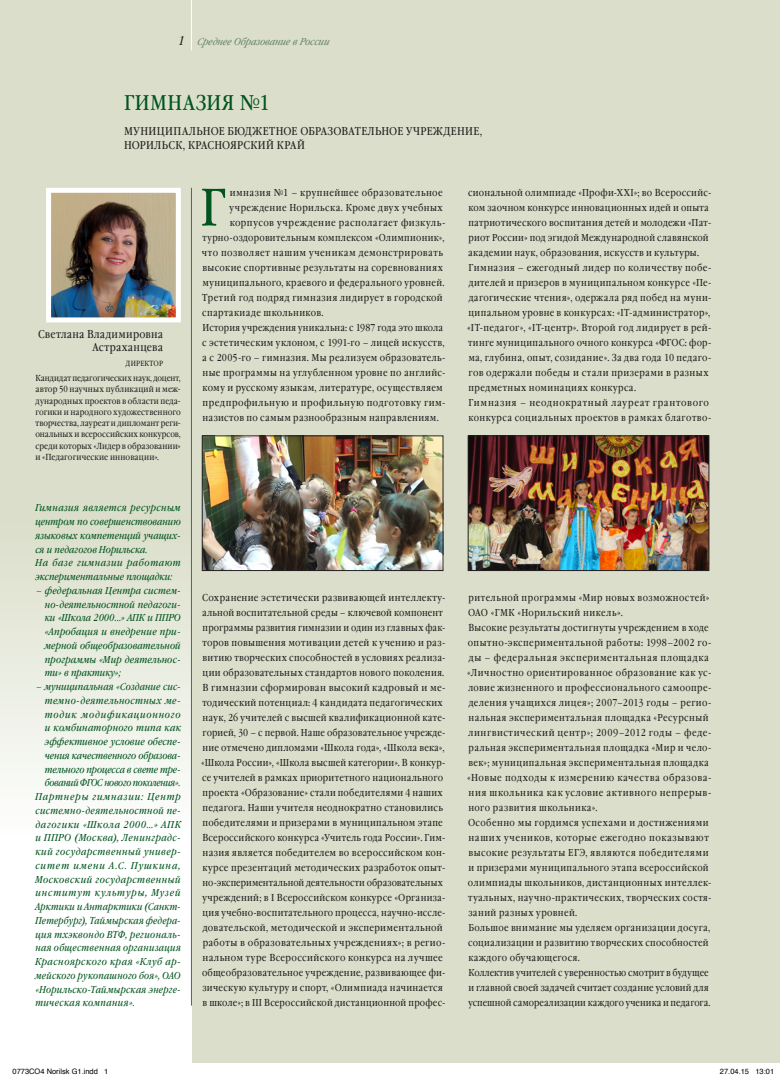
<style>
.page{position:relative;width:780px;height:1078px;background:#fff}
.page>*{position:absolute;margin:0;border:0;box-sizing:border-box;transform-origin:0 0}
.SO-R-1-Fonar{font:52.88px "Garamond Book Narrow C";color:#00541d}
.SO-R-1-Zag{font:21.25px "Garamond Book Narrow C";letter-spacing:.035em;color:#00541d}
.t1{font:italic 12.5px "Garamond Book Narrow C";color:#231f20}
.SO-R-1-Uchrezh{font:11.25px "Garamond Book Narrow C";letter-spacing:.03em;color:#231f20}
.SO-R-1-Fio{font:11.25px/13.8px "Garamond Book Narrow C";letter-spacing:.02em;color:#231f20;text-align:right}
.SO-R-1-Text{font:10px/15px "Garamond Book Narrow C";letter-spacing:.035em;color:#231f20}
.SO-R-1_2-Vrez{font:italic 10px/13.8px "Garamond Book Narrow C";letter-spacing:.005em;color:#00541d;text-align:justify}
.SO-R-1-Fonar-2{font:10px "Garamond Book Narrow C";letter-spacing:.04em;color:#231f20}
.SO-R-1-Text-2{font:10px/15px "Garamond Book Narrow C";letter-spacing:.01em;color:#231f20}
.SO-R-1-Text-3{font:10px/15px "Garamond Book Narrow C";letter-spacing:.055em;color:#231f20}
.t2{font:italic 10px "Garamond Book Narrow C";color:#69866b}
.SO-R-1-Bio{font:8.75px/11.2px "Garamond Book Narrow C";letter-spacing:.01em;color:#231f20;text-align:justify}
.t3{font:7.5px "Helvetica";color:#000}
.SO-R-1-Dolg{font:7.5px "Garamond Book Narrow C";letter-spacing:.03em;color:#231f20}
</style>
<div class="page">
<div style="left:0;top:0;width:780px;height:1063px;background:#dadeca"></div>
<div style="left:0;top:178px;width:191px;height:885px;background:linear-gradient(to bottom,#d0d5bb,#fff)"></div>
<img style="left:44px;top:185px;width:139px;height:140px">
<img style="left:470px;top:438px;width:237px;height:131px">
<div style="left:468px;top:436px;width:241px;height:135px;border:1px solid #231f20"></div>
<img style="left:204px;top:438px;width:237px;height:131px">
<div style="left:202px;top:436px;width:241px;height:135px;border:1px solid #231f20"></div>
<hr style="left:191px;top:0;width:1px;height:50px;background:#fff">
<hr style="left:191px;top:188px;width:1px;height:818px;background:#4f6375">
<p class="t1" style="left:178px;top:34px;width:8px">1</p>
<p class="t2" style="left:197px;top:36px;width:136px">Среднее Образование в России</p>
<p class="SO-R-1-Zag" style="left:124px;top:91px;width:147px">ГИМНАЗИЯ №1</p>
<p class="SO-R-1-Uchrezh" style="left:124px;top:125px;width:359px">МУНИЦИПАЛЬНОЕ БЮДЖЕТНОЕ ОБРАЗОВАТЕЛЬНОЕ УЧРЕЖДЕНИЕ,</p>
<p class="SO-R-1-Uchrezh" style="left:124px;top:138px;width:182px">НОРИЛЬСК, КРАСНОЯРСКИЙ КРАЙ</p>
<p class="SO-R-1-Fio" style="left:38px;top:327px;width:126px">Светлана Владимировна<br>Астраханцева</p>
<p class="SO-R-1-Dolg" style="left:126px;top:360px;width:39px">ДИРЕКТОР</p>
<p class="SO-R-1-Bio" style="left:35px;top:373px;width:147px">Кандидат педагогических наук, доцент, автор 50 научных публикаций и меж&shy;дународных проектов в области педа&shy;гогики и народного художественного творчества, лауреат и дипломант реги&shy;ональных и всероссийских конкурсов, среди которых «Лидер в образовании» и «Педагогические инновации».</p>
<p class="SO-R-1_2-Vrez" style="left:35px;top:501px;width:147px">Гимназия является ресурсным центром по совершенствованию языковых компетенций учащих&shy;ся и педагогов Норильска.</p>
<p class="SO-R-1_2-Vrez" style="left:35px;top:556px;width:147px">На базе гимназии работают экспериментальные площадки:</p>
<p class="SO-R-1_2-Vrez" style="left:45px;top:584px;width:137px;text-indent:-9px">– федеральная Центра систем&shy;но-деятельностной педагоги&shy;ки «Школа 2000…» АПК и ППРО «Апробация и внедрение при&shy;мерной общеобразовательной программы «Мир деятельнос&shy;ти» в практику»;</p>
<p class="SO-R-1_2-Vrez" style="left:45px;top:680px;width:137px;text-indent:-9px">– муниципальная «Создание сис&shy;темно-деятельностных ме&shy;тодик модификационного и комбинаторного типа как эффективное условие обеспе&shy;чения качественного образова&shy;тельного процесса в свете тре&shy;бований ФГОС нового поколения».</p>
<p class="SO-R-1_2-Vrez" style="left:35px;top:790px;width:147px">Партнеры гимназии: Центр системно-деятельностной пе&shy;дагогики «Школа 2000…» АПК и ППРО (Москва), Ленинградс&shy;кий государственный универ&shy;ситет имени А.С. Пушкина, Московский государственный институт культуры, Музей Арктики и Антарктики (Санкт-Петербург), Таймырская федера&shy;ция тхэквондо ВТФ, региональ&shy;ная общественная организация Красноярского края «Клуб ар&shy;мейского рукопашного боя», ОАО «Норильско-Таймырская энерге&shy;тическая компания».</p>
<p class="SO-R-1-Fonar" style="left:200px;top:178px;width:26px">Г</p>
<p class="SO-R-1-Fonar-2" style="left:230px;top:187px;width:215px">имназия №1 – крупнейшее образовательное</p>
<p class="SO-R-1-Fonar-2" style="left:230px;top:202px;width:215px">учреждение Норильска. Кроме двух учебных</p>
<p class="SO-R-1-Fonar-2" style="left:230px;top:217px;width:217px">корпусов учреждение располагает физкуль-</p>
<p class="SO-R-1-Fonar-2" style="left:202px;top:232px;width:243px">турно-оздоровительным комплексом «Олимпионик»,</p>
<p class="SO-R-1-Fonar-2" style="left:202px;top:247px;width:243px">что позволяет нашим ученикам демонстрировать</p>
<p class="SO-R-1-Fonar-2" style="left:202px;top:262px;width:242px">высокие спортивные результаты на соревнованиях</p>
<p class="SO-R-1-Fonar-2" style="left:202px;top:277px;width:243px">муниципального, краевого и федерального уровней.</p>
<p class="SO-R-1-Fonar-2" style="left:202px;top:292px;width:242px">Третий год подряд гимназия лидирует в городской</p>
<p class="SO-R-1-Fonar-2" style="left:202px;top:307px;width:123px">спартакиаде школьников.</p>
<p class="SO-R-1-Text" style="left:202px;top:320px;width:245px">История учреждения уникальна: с 1987 года это школа с эстетическим уклоном, с 1991-го – лицей искусств, а с 2005-го – гимназия. Мы реализуем образователь&shy;ные программы на углубленном уровне по английс&shy;кому и русскому языкам, литературе, осуществляем предпрофильную и профильную подготовку гим&shy;назистов по самым разнообразным направлениям.</p>
<p class="SO-R-1-Text" style="left:202px;top:590px;width:245px">Сохранение эстетически развивающей интеллекту&shy;альной воспитательной среды – ключевой компонент программы развития гимназии и один из главных фак&shy;торов повышения мотивации детей к учению и раз&shy;витию творческих способностей в условиях реализа&shy;ции образовательных стандартов нового поколения.</p>
<p class="SO-R-1-Text" style="left:201px;top:680px;width:246px">В гимназии сформирован высокий кадровый и ме&shy;тодический потенциал: 4 кандидата педагогических наук, 26 учителей с высшей квалификационной кате&shy;горией, 30 – с первой. Наше образовательное учрежде&shy;ние отмечено дипломами «Школа года», «Школа века», «Школа России», «Школа высшей категории». В конкур&shy;се учителей в рамках приоритетного национального проекта «Образование» стали победителями 4 наших педагога. Наши учителя неоднократно становились победителями и призерами в муниципальном этапе Всероссийского конкурса «Учитель года России». Гим&shy;назия является победителем во всероссийском кон&shy;курсе презентаций методических разработок опыт&shy;но-экспериментальной деятельности образовательных учреждений; в I Всероссийском конкурсе «Организа&shy;ция учебно-воспитательного процесса, научно-иссле&shy;довательской, методической и экспериментальной работы в образовательных учреждениях»; в регио&shy;нальном туре Всероссийского конкурса на лучшее общеобразовательное учреждение, развивающее фи&shy;зическую культуру и спорт, «Олимпиада начинается в школе»; в III Всероссийской дистанционной профес-</p>
<p class="SO-R-1-Text" style="left:468px;top:185px;width:245px">сиональной олимпиаде «Профи-XXI»; во Всероссийс&shy;ком заочном конкурсе инновационных идей и опыта патриотического воспитания детей и молодежи «Пат&shy;риот России» под эгидой Международной славянской академии наук, образования, искусств и культуры.</p>
<p class="SO-R-1-Text" style="left:467px;top:260px;width:246px">Гимназия – ежегодный лидер по количеству побе&shy;дителей и призеров в муниципальном конкурсе «Пе&shy;дагогические чтения», одержала ряд побед на муни&shy;ципальном уровне в конкурсах: «IT-администратор», «IT-педагог», «IT-центр». Второй год лидирует в рей&shy;тинге муниципального очного конкурса «ФГОС: фор&shy;ма, глубина, опыт, созидание». За два года 10 педаго&shy;гов одержали победы и стали призерами в разных предметных номинациях конкурса.</p>
<p class="SO-R-1-Text-3" style="left:468px;top:395px;width:244px">Гимназия – неоднократный лауреат грантового конкурса социальных проектов в рамках благотво-</p>
<p class="SO-R-1-Text" style="left:468px;top:590px;width:243px">рительной программы «Мир новых возможностей»<br>ОАО «ГМК «Норильский никель».</p>
<p class="SO-R-1-Text" style="left:467px;top:620px;width:246px">Высокие результаты достигнуты учреждением в ходе опытно-экспериментальной работы: 1998–2002 го&shy;ды – федеральная экспериментальная площадка «Личностно ориентированное образование как ус&shy;ловие жизненного и профессионального самоопре&shy;деления учащихся лицея»; 2007–2013 годы – регио&shy;нальная экспериментальная площадка «Ресурсный лингвистический центр»; 2009–2012 годы – феде&shy;ральная экспериментальная площадка «Мир и чело&shy;век»; муниципальная экспериментальная площадка «Новые подходы к измерению качества образова&shy;ния школьника как условие активного непрерыв&shy;ного развития школьника».</p>
<p class="SO-R-1-Text" style="left:468px;top:815px;width:245px">Особенно мы гордимся успехами и достижениями наших учеников, которые ежегодно показывают высокие результаты ЕГЭ, являются победителями и призерами муниципального этапа всероссийской олимпиады школьников, дистанционных интеллек&shy;туальных, научно-практических, творческих состя&shy;заний разных уровней.</p>
<p class="SO-R-1-Text" style="left:468px;top:920px;width:244px">Большое внимание мы уделяем организации досуга, социализации и развитию творческих способностей каждого обучающегося.</p>
<p class="SO-R-1-Text-2" style="left:468px;top:965px;width:243px">Коллектив учителей с уверенностью смотрит в будущее и главной своей задачей считает создание условий для успешной самореализации каждого ученика и педагога.</p>
<p class="t3" style="left:12px;top:1066px;width:97px">0773CO4 Norilsk G1.indd 1</p>
<p class="t3" style="left:720px;top:1066px;width:56px">27.04.15 13:01</p>
</div>
